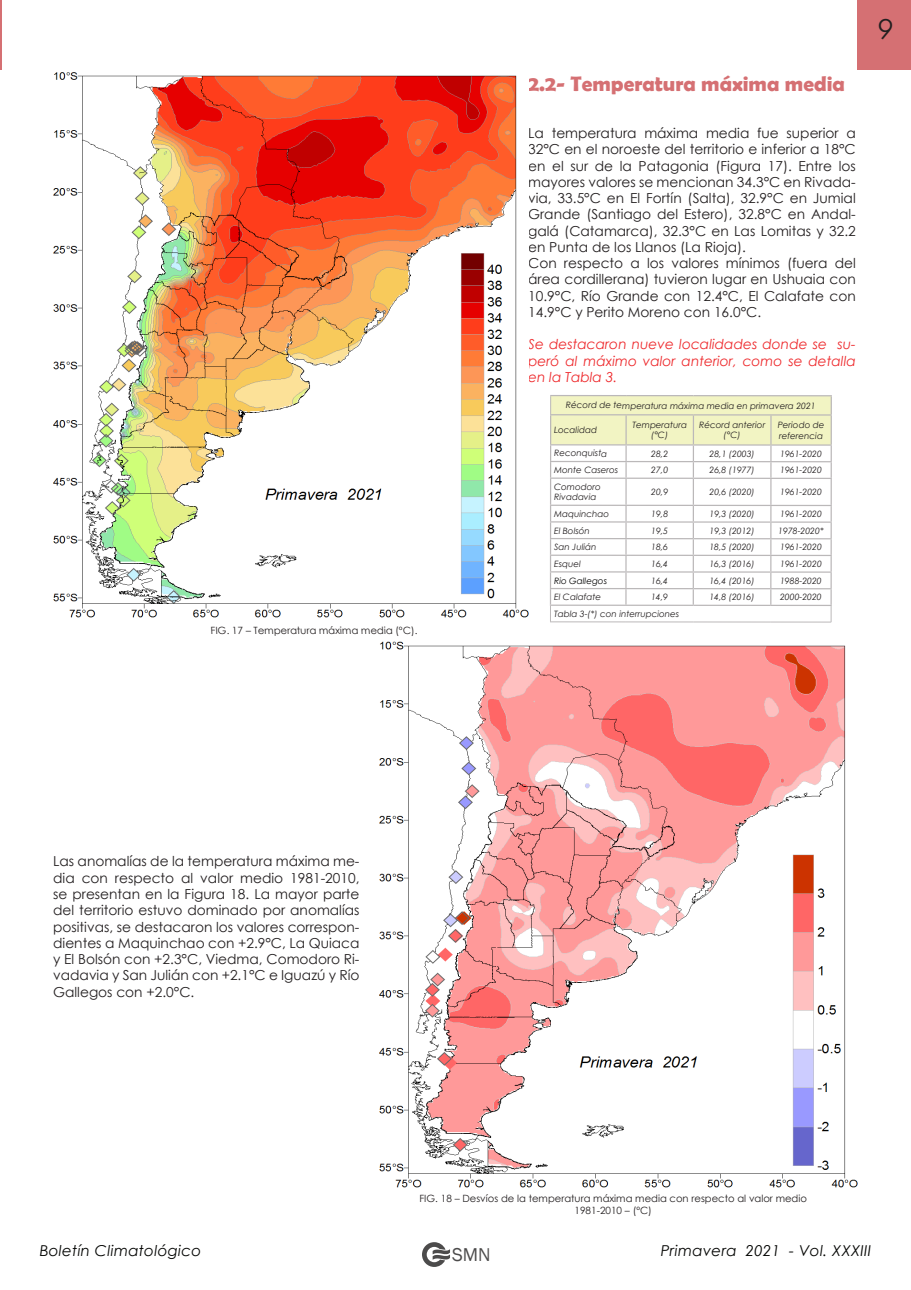
<style>
.page{position:relative;width:911px;height:1290px;background:#fff}
.page>*{position:absolute;margin:0;border:0;box-sizing:border-box;transform-origin:0 0}
.t1{font:italic 27.5px "Century Gothic";color:#231f20}
.t2{font:700 21.25px "Berlin Sans FB Demi";color:#d57073}
.t3{font:19.12px "Franklin Gothic";color:#4c4b4b}
.t4{font:italic 15px "Century Gothic";letter-spacing:.02em;color:#040503}
.t5{font:13.75px/16.2px "Century Gothic";color:#231f20;text-align:justify}
.t6{font:italic 13.75px/16.2px "Century Gothic";color:#ee292c;text-align:justify}
.t7{font:10px "Century Gothic";color:#231f20}
.t8{font:italic 8.75px/10.5px "Century Gothic";color:#231f20;text-align:center}
.t9{font:italic 8.75px "Century Gothic";color:#000}
</style>
<div class="page">
<svg style="left:422px;top:1242px;width:28px;height:25px"></svg>
<hr style="left:0;top:0;width:1px;height:70px;background:#d57073">
<div style="left:857px;top:0;width:54px;height:70px;background:#d57073"></div>
<img style="left:379px;top:641px;width:478px;height:547px">
<img style="left:53px;top:72px;width:475px;height:546px">
<hr style="left:550px;top:622px;width:76px;height:1px;background:#bbb8b9">
<hr style="left:626px;top:622px;width:67px;height:1px;background:#bbb8b9">
<hr style="left:693px;top:622px;width:78px;height:1px;background:#bbb8b9">
<hr style="left:771px;top:622px;width:60px;height:1px;background:#bbb8b9">
<svg style="left:550px;top:395px;width:282px;height:227px"></svg>
<p class="t7" style="left:211px;top:623px;width:209px">FIG. 17 – Temperatura máxima media (ºC).</p>
<p class="t2" style="left:528px;top:71px;width:318px">2.2- Temperatura máxima media</p>
<p class="t5" style="left:528px;top:125px;width:329px">La temperatura máxima media fue superior a 32°C en el noroeste del territorio e inferior a 18°C en el sur de la Patagonia (Figura 17). Entre los mayores valores se mencionan 34.3°C en Rivada&shy;via, 33.5°C en El Fortín (Salta), 32.9°C en Jumial Grande (Santiago del Estero), 32.8°C en Andal&shy;galá (Catamarca), 32.3°C en Las Lomitas y 32.2 en Punta de los Llanos (La Rioja).</p>
<p class="t5" style="left:528px;top:255px;width:329px">Con respecto a los valores mínimos (fuera del área cordillerana) tuvieron lugar en Ushuaia con 10.9°C, Río Grande con 12.4°C, El Calafate con 14.9°C y Perito Moreno con 16.0°C.</p>
<p class="t6" style="left:528px;top:336px;width:329px">Se destacaron nueve localidades donde se su&shy;peró al máximo valor anterior, como se detalla en la Tabla 3.</p>
<p class="t8" style="left:566px;top:400px;width:251px">Récord de temperatura máxima media en primavera 2021</p>
<p class="t8" style="left:554px;top:424px;width:44px">Localidad</p>
<p class="t8" style="left:632px;top:419px;width:56px">Temperatura (°C)</p>
<p class="t8" style="left:699px;top:419px;width:68px">Récord anterior (°C)</p>
<p class="t8" style="left:777px;top:419px;width:48px;text-align:left">Periodo de referencia</p>
<p class="t8" style="left:554px;top:448px;width:55px">Reconquista</p>
<p class="t8" style="left:651px;top:448px;width:18px">28,2</p>
<p class="t8" style="left:709px;top:448px;width:47px">28,1 (2003)</p>
<p class="t8" style="left:780px;top:448px;width:43px">1961-2020</p>
<p class="t8" style="left:554px;top:465px;width:66px">Monte Caseros</p>
<p class="t8" style="left:651px;top:465px;width:18px">27,0</p>
<p class="t8" style="left:709px;top:465px;width:47px">26,8 (1977)</p>
<p class="t8" style="left:780px;top:465px;width:43px">1961-2020</p>
<p class="t8" style="left:554px;top:481px;width:48px;text-align:left">Comodoro<br>Rivadavia</p>
<p class="t8" style="left:651px;top:486px;width:18px">20,9</p>
<p class="t8" style="left:709px;top:487px;width:47px">20,6 (2020)</p>
<p class="t8" style="left:780px;top:487px;width:43px">1961-2020</p>
<p class="t8" style="left:554px;top:508px;width:57px">Maquinchao</p>
<p class="t8" style="left:651px;top:508px;width:18px">19,8</p>
<p class="t8" style="left:709px;top:508px;width:47px">19,3 (2020)</p>
<p class="t8" style="left:780px;top:508px;width:43px">1961-2020</p>
<p class="t8" style="left:554px;top:525px;width:37px">El Bolsón</p>
<p class="t8" style="left:651px;top:525px;width:18px">19,5</p>
<p class="t8" style="left:709px;top:525px;width:47px">19,3 (2012)</p>
<p class="t8" style="left:778px;top:525px;width:47px">1978-2020*</p>
<p class="t8" style="left:554px;top:542px;width:44px">San Julián</p>
<p class="t8" style="left:651px;top:542px;width:18px">18,6</p>
<p class="t8" style="left:709px;top:542px;width:47px">18,5 (2020)</p>
<p class="t8" style="left:780px;top:542px;width:43px">1961-2020</p>
<p class="t8" style="left:554px;top:558px;width:28px">Esquel</p>
<p class="t8" style="left:651px;top:558px;width:18px">16,4</p>
<p class="t8" style="left:709px;top:558px;width:47px">16,3 (2016)</p>
<p class="t8" style="left:780px;top:558px;width:43px">1961-2020</p>
<p class="t9" style="left:554px;top:574px;width:55px">Rio Gallegos</p>
<p class="t8" style="left:651px;top:575px;width:18px">16,4</p>
<p class="t8" style="left:709px;top:575px;width:47px">16,4 (2016)</p>
<p class="t8" style="left:780px;top:575px;width:43px">1988-2020</p>
<p class="t8" style="left:554px;top:592px;width:49px">El Calafate</p>
<p class="t8" style="left:651px;top:592px;width:18px">14,9</p>
<p class="t8" style="left:709px;top:592px;width:47px">14,8 (2016)</p>
<p class="t8" style="left:780px;top:592px;width:43px">2000-2020</p>
<p class="t8" style="left:554px;top:608px;width:127px">Tabla 3-(*) con interrupciones</p>
<h1 class="t1" style="left:878px;top:10px;width:17px">9</h1>
<p class="t5" style="left:53px;top:853px;width:308px">Las anomalías de la temperatura máxima me&shy;dia con respecto al valor medio 1981-2010, se presentan en la Figura 18. La mayor parte del territorio estuvo dominado por anomalías positivas, se destacaron los valores correspon&shy;dientes a Maquinchao con +2.9°C, La Quiaca y El Bolsón con +2.3°C, Viedma, Comodoro Ri&shy;vadavia y San Julián con +2.1°C e Iguazú y Río Gallegos con +2.0°C.</p>
<p class="t7" style="left:419px;top:1191px;width:389px">FIG. 18 – Desvíos de la temperatura máxima media con respecto al valor medio</p>
<p class="t7" style="left:574px;top:1203px;width:79px">1981-2010 – (ºC)</p>
<p class="t4" style="left:40px;top:1240px;width:163px">Boletín Climatológico</p>
<p class="t4" style="left:661px;top:1240px;width:212px">Primavera 2021 - Vol. XXXIII</p>
<h3 class="t3" style="left:452px;top:1242px;width:40px">SMN</h3>
</div>
